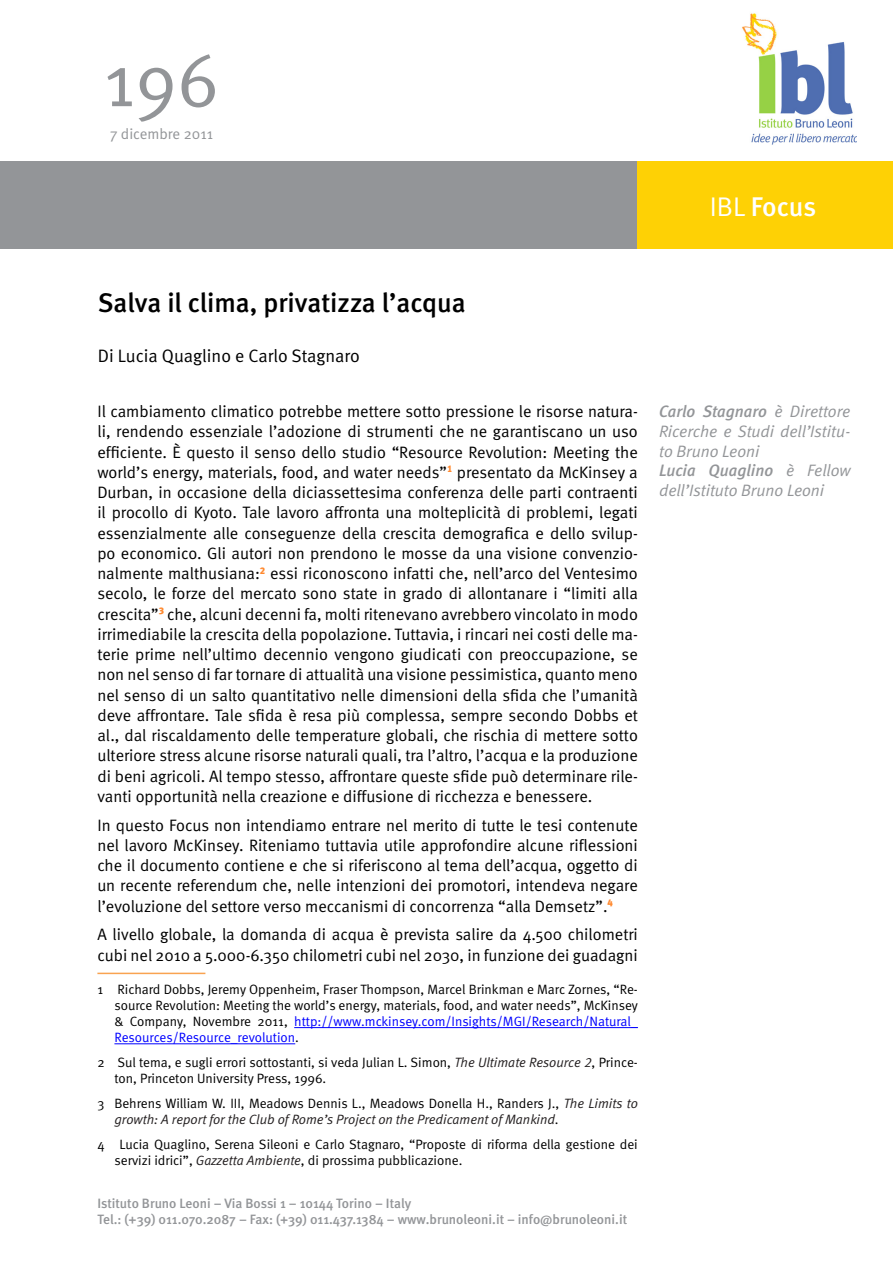
<style>
.page{position:relative;width:893px;height:1263px;background:#fff}
.page>*{position:absolute;margin:0;border:0;box-sizing:border-box;transform-origin:0 0}
.t1{font:75px "Meta Normal";color:#939598}
.t2{font:500 27px "Meta";color:#000}
.Square{font:500 27px "Meta";letter-spacing:-.005em;color:#fff}
.Author{font:18px "Meta Normal LF";color:#000}
.Body{font:16.5px/20.2px "Meta Normal";color:#000;text-align:justify}
.Biography{font:italic 16.5px/19.8px "Meta Normal LF";color:#939598;text-align:justify}
.t3{font:15px "Meta Normal";color:#939598}
.Footnote{font:13.5px/16.2px "Meta Normal";color:#000}
.Footnote-2{font:italic 13.5px/16.2px "Meta Normal LF";color:#231f20}
.Body-2{font:500 13.5px "Meta";color:#939598}
.s1{font-family:"Meta Normal";font-weight:400}
.s2{font-family:"Meta Normal LF";color:#00f}
.s3{font-family:"Meta Normal LF";font-style:italic;color:#231f20}
.s4{font-family:"Meta Normal";font-style:normal;color:#000}
.s5{font-family:"Meta Medium LF"}
</style>
<div class="page">
<div style="left:0;top:161px;width:714px;height:87px;background:#939598"></div>
<div style="left:638px;top:161px;width:255px;height:87px;background:#fed105"></div>
<img style="left:742px;top:13px;width:114px;height:132px">
<hr style="left:97px;top:973px;width:108px;height:1px;background:#f9a350">
<hr style="left:294px;top:1027px;width:344px;height:1px;background:#00f">
<hr style="left:114px;top:1043px;width:181px;height:1px;background:#00f">
<p class="t1" style="left:104px;top:37px;width:117px">196</p>
<p class="t3" style="left:110px;top:126px;width:105px">7 dicembre 2011</p>
<p class="Square" style="left:710px;top:190px;width:108px"><span class="s1">IBL</span> Focus</p>
<p class="t2" style="left:98px;top:287px;width:369px">Salva il clima, privatizza l’acqua</p>
<p class="Author" style="left:98px;top:345px;width:264px">Di Lucia Quaglino e Carlo Stagnaro</p>
<p class="Body" style="left:97px;top:401px;width:542px">Il cambiamento climatico potrebbe mettere sotto pressione le risorse natura&shy;li, rendendo essenziale l’adozione di strumenti che ne garantiscano un uso efficiente. È questo il senso dello studio “Resource Revolution: Meeting the world’s energy, materials, food, and water needs”<sup>1</sup> presentato da McKinsey a Durban, in occasione della diciassettesima conferenza delle parti contraenti il procollo di Kyoto. Tale lavoro affronta una molteplicità di problemi, legati essenzialmente alle conseguenze della crescita demografica e dello svilup&shy;po economico. Gli autori non prendono le mosse da una visione convenzio&shy;nalmente malthusiana:<sup>2</sup> essi riconoscono infatti che, nell’arco del Ventesimo secolo, le forze del mercato sono state in grado di allontanare i “limiti alla crescita”<sup>3</sup> che, alcuni decenni fa, molti ritenevano avrebbero vincolato in modo irrimediabile la crescita della popolazione. Tuttavia, i rincari nei costi delle ma&shy;terie prime nell’ultimo decennio vengono giudicati con preoccupazione, se non nel senso di far tornare di attualità una visione pessimistica, quanto meno nel senso di un salto quantitativo nelle dimensioni della sfida che l’umanità deve affrontare. Tale sfida è resa più complessa, sempre secondo Dobbs et al., dal riscaldamento delle temperature globali, che rischia di mettere sotto ulteriore stress alcune risorse naturali quali, tra l’altro, l’acqua e la produzione di beni agricoli. Al tempo stesso, affrontare queste sfide può determinare rile&shy;vanti opportunità nella creazione e diffusione di ricchezza e benessere.</p>
<p class="Body" style="left:97px;top:814px;width:542px">In questo Focus non intendiamo entrare nel merito di tutte le tesi contenute nel lavoro McKinsey. Riteniamo tuttavia utile approfondire alcune riflessioni che il documento contiene e che si riferiscono al tema dell’acqua, oggetto di un recente referendum che, nelle intenzioni dei promotori, intendeva negare l’evoluzione del settore verso meccanismi di concorrenza “alla Demsetz”.<sup>4</sup></p>
<p class="Body" style="left:97px;top:924px;width:542px">A livello globale, la domanda di acqua è prevista salire da 4.500 chilometri cubi nel 2010 a 5.000-6.350 chilometri cubi nel 2030, in funzione dei guadagni</p>
<p class="Footnote" style="left:114px;top:981px;width:525px;text-align:justify;text-indent:-17px">1 Richard Dobbs, Jeremy Oppenheim, Fraser Thompson, Marcel Brinkman e Marc Zornes, “Re&shy;source Revolution: Meeting the world’s energy, materials, food, and water needs”, McKinsey &amp; Company, Novembre 2011, <span class="s2">http://www.mckinsey.com/Insights/MGI/Research/Natural_ Resources/Resource_revolution</span>.</p>
<p class="Footnote" style="left:114px;top:1054px;width:525px;text-indent:-17px">2 Sul tema, e sugli errori sottostanti, si veda Julian L. Simon, <span class="s3">The Ultimate Resource 2</span>, Prince&shy;ton, Princeton University Press, 1996.</p>
<p class="Footnote-2" style="left:114px;top:1095px;width:525px;text-indent:-17px"><span class="s4">3 Behrens William W. III, Meadows Dennis L., Meadows Donella H., Randers J.,</span> The Limits to growth: A report for the Club of Rome’s Project on the Predicament of Mankind<span class="s4">.</span></p>
<p class="Footnote" style="left:114px;top:1136px;width:525px;text-indent:-17px">4 Lucia Quaglino, Serena Sileoni e Carlo Stagnaro, “Proposte di riforma della gestione dei servizi idrici”, <span class="s3">Gazzetta Ambiente</span>, di prossima pubblicazione.</p>
<p class="Body-2" style="left:97px;top:1195px;width:315px">Istituto Bruno Leoni – Via Bossi 1 – 10144 Torino – Italy</p>
<p class="Body-2" style="left:97px;top:1212px;width:531px">Tel.: (+39) 011.070.2087 – Fax: (+39) 011.437.1384 – www.brunoleoni.it – info@brunoleoni.it</p>
<p class="Biography" style="left:659px;top:401px;width:193px"><span class="s5">Carlo Stagnaro</span> è Direttore Ricerche e Studi dell’Istitu&shy;to Bruno Leoni</p>
<p class="Biography" style="left:659px;top:461px;width:193px"><span class="s5">Lucia Quaglino</span> è Fellow dell’Istituto Bruno Leoni</p>
</div>
